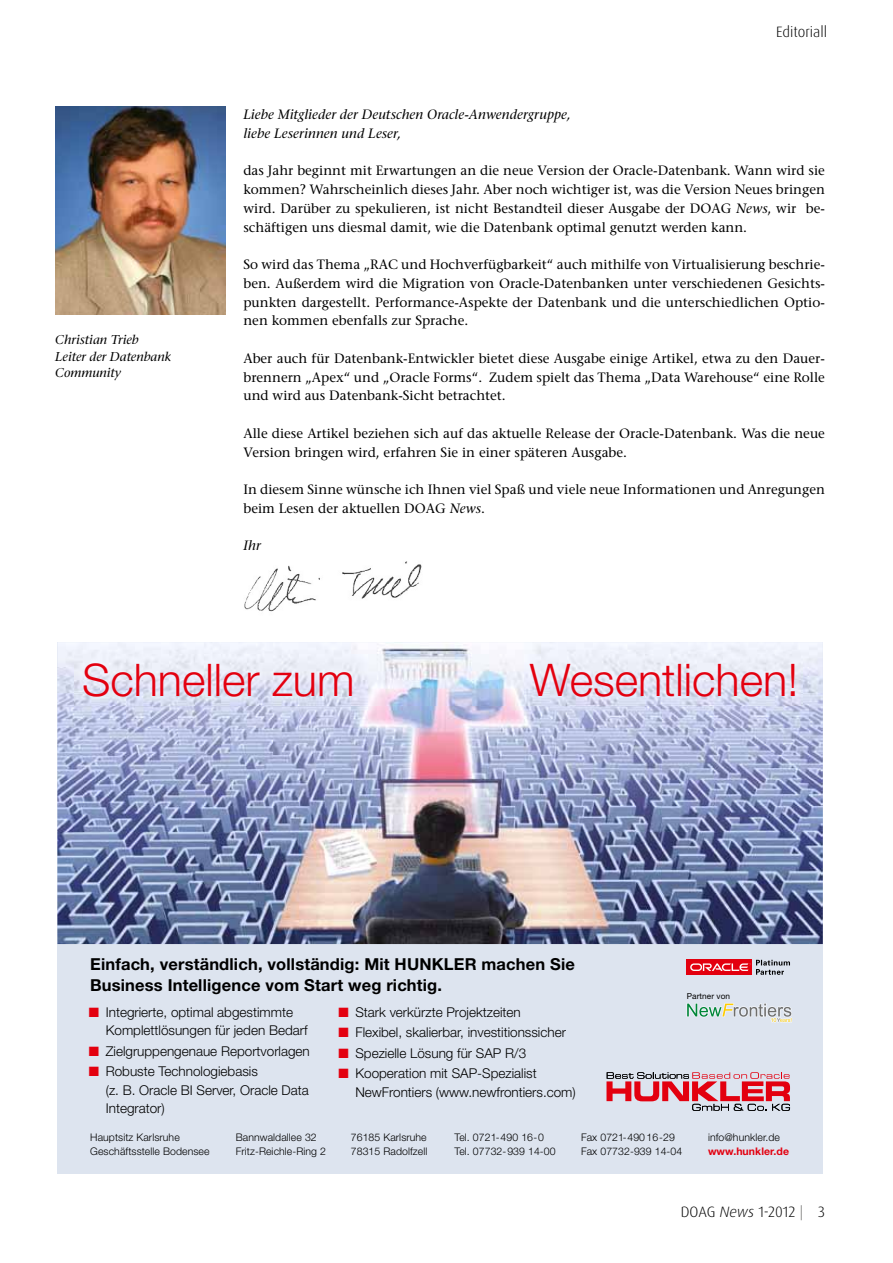
<style>
.page{position:relative;width:893px;height:1263px;background:#fff}
.page>*{position:absolute;margin:0;border:0;box-sizing:border-box;transform-origin:0 0}
.t1{font:300 45px "Helvetica Neue";color:#e3000f}
.t2{font:700 16.5px/21px "Helvetica Neue";letter-spacing:.01em;color:#000}
.t3{font:300 15px "Dax Pro";color:#000}
.t4{font:500 13.5px/18.8px "Stone Serif Std";color:#000;text-align:justify}
.t5{font:300 13.5px/18.5px "Helvetica Neue";color:#000}
.t6{font:italic 500 13.5px/18.8px "Stone Serif Std";letter-spacing:.005em;color:#000}
.t7{font:italic 500 12.75px/16.5px "Stone Serif Std";color:#000}
.t8{font:300 10.5px/13.5px "Helvetica Neue";letter-spacing:.01em;color:#000}
.t9{font:700 10.5px "Helvetica Neue";letter-spacing:.01em;color:#e3000f}
.t10{font:8.25px "Helvetica Neue";letter-spacing:.01em;color:#000}
.s1{font-style:italic}
.s2{color:#e3000f}
.s3{color:#6f6f6e}
</style>
<div class="page">
<div style="left:57px;top:642px;width:766px;height:532px;background:#dde4ef"></div>
<img style="left:57px;top:642px;width:766px;height:302px">
<svg style="left:606px;top:1072px;width:184px;height:39px"></svg>
<img style="left:75px;top:655px;width:727px;height:50px">
<div style="left:686px;top:960px;width:66px;height:15px;background:#e3000f"></div>
<svg style="left:690px;top:960px;width:100px;height:15px"></svg>
<svg style="left:686px;top:1003px;width:106px;height:20px"></svg>
<img style="left:55px;top:106px;width:170px;height:209px">
<img style="left:244px;top:561px;width:178px;height:51px">
<p class="t7" style="left:55px;top:332px;width:117px">Christian Trieb<br>Leiter der Datenbank<br>Community</p>
<p class="t3" style="left:776px;top:22px;width:53px">Editoriall</p>
<p class="t6" style="left:243px;top:105px;width:329px">Liebe Mitglieder der Deutschen Oracle-Anwendergruppe, liebe Leserinnen und Leser,</p>
<p class="t4" style="left:243px;top:161px;width:583px">das Jahr beginnt mit Erwartungen an die neue Version der Oracle-Datenbank. Wann wird sie kommen? Wahrscheinlich dieses Jahr. Aber noch wichtiger ist, was die Version Neues bringen wird. Darüber zu spekulieren, ist nicht Bestandteil dieser Ausgabe der DOAG <span class="s1">News</span>, wir be&shy;schäftigen uns diesmal damit, wie die Datenbank optimal genutzt werden kann.</p>
<p class="t4" style="left:243px;top:255px;width:583px">So wird das Thema „RAC und Hochverfügbarkeit“ auch mithilfe von Virtualisierung beschrie&shy;ben. Außerdem wird die Migration von Oracle-Datenbanken unter verschiedenen Gesichts&shy;punkten dargestellt. Performance-Aspekte der Datenbank und die unterschiedlichen Optio&shy;nen kommen ebenfalls zur Sprache.</p>
<p class="t4" style="left:243px;top:349px;width:583px">Aber auch für Datenbank-Entwickler bietet diese Ausgabe einige Artikel, etwa zu den Dauer&shy;brennern „Apex“ und „Oracle Forms“. Zudem spielt das Thema „Data Warehouse“ eine Rolle und wird aus Datenbank-Sicht betrachtet.</p>
<p class="t4" style="left:243px;top:424px;width:583px">Alle diese Artikel beziehen sich auf das aktuelle Release der Oracle-Datenbank. Was die neue<br>Version bringen wird, erfahren Sie in einer späteren Ausgabe.</p>
<p class="t4" style="left:243px;top:480px;width:583px">In diesem Sinne wünsche ich Ihnen viel Spaß und viele neue Informationen und Anregungen beim Lesen der aktuellen DOAG <span class="s1">News</span>.</p>
<p class="t6" style="left:243px;top:536px;width:19px">Ihr</p>
<h1 class="t1" style="left:82px;top:653px;width:274px">Schneller zum</h1>
<h1 class="t1" style="left:530px;top:653px;width:270px">Wesentlichen!</h1>
<p class="t2" style="left:90px;top:954px;width:486px">Einfach, verständlich, vollständig: Mit HUNKLER machen Sie<br>Business Intelligence vom Start weg richtig.</p>
<p class="t5" style="left:106px;top:1002px;width:203px;text-indent:-17px"><span class="s2">■</span> Integrierte, optimal abgestimmte<br>Komplettlösungen für jeden Bedarf</p>
<p class="t5" style="left:89px;top:1041px;width:223px"><span class="s2">■</span> Zielgruppengenaue Reportvorlagen</p>
<p class="t5" style="left:106px;top:1062px;width:205px;text-indent:-17px"><span class="s2">■</span> Robuste Technologiebasis<br>(z. B. Oracle BI Server, Oracle Data<br>Integrator)</p>
<p class="t5" style="left:338px;top:1002px;width:184px"><span class="s2">■</span> Stark verkürzte Projektzeiten</p>
<p class="t5" style="left:338px;top:1023px;width:229px"><span class="s2">■</span> Flexibel, skalierbar, investitionssicher</p>
<p class="t5" style="left:338px;top:1043px;width:189px"><span class="s2">■</span> Spezielle Lösung für SAP R/3</p>
<p class="t5" style="left:355px;top:1064px;width:222px;text-indent:-17px"><span class="s2">■</span> Kooperation mit SAP-Spezialist<br>NewFrontiers (www.newfrontiers.com)</p>
<p class="t10" style="left:687px;top:991px;width:45px">Partner von</p>
<p class="t8" style="left:90px;top:1131px;width:121px">Hauptsitz Karlsruhe<br>Geschäftsstelle Bodensee</p>
<p class="t8" style="left:236px;top:1131px;width:92px">Bannwaldallee 32<br>Fritz-Reichle-Ring 2</p>
<p class="t8" style="left:351px;top:1131px;width:78px">76185 Karlsruhe<br>78315 Radolfzell</p>
<p class="t8" style="left:455px;top:1131px;width:103px">Tel. 0721-490 16-0<br>Tel. 07732-939 14-00</p>
<p class="t8" style="left:581px;top:1131px;width:103px">Fax 0721-490 16-29<br>Fax 07732-939 14-04</p>
<p class="t8" style="left:708px;top:1131px;width:74px">info@hunkler.de</p>
<p class="t9" style="left:708px;top:1145px;width:82px">www.hunkler.de</p>
<p class="t3" style="left:681px;top:1202px;width:146px">DOAG <span class="s1">News</span> 1-2012 <span class="s3">|</span> 3</p>
</div>
